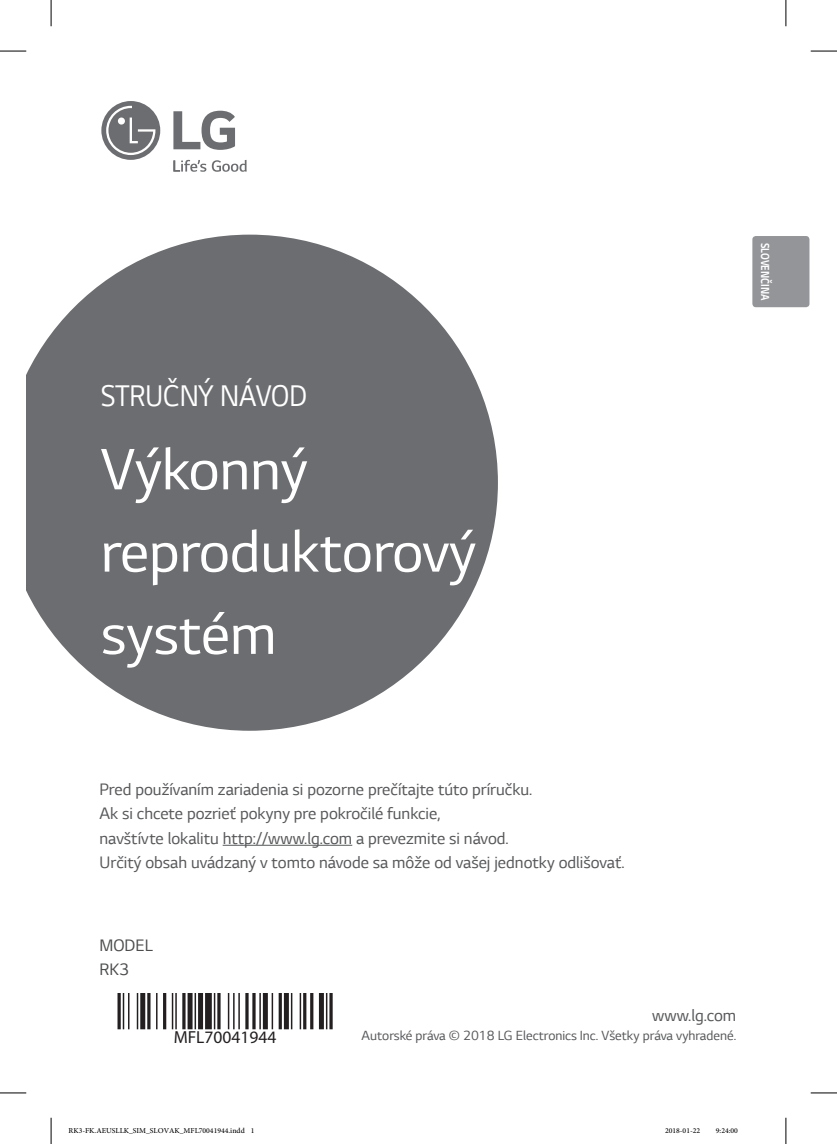
<style>
.page{position:relative;width:837px;height:1144px;background:#fff}
.page>*{position:absolute;margin:0;border:0;box-sizing:border-box;transform-origin:0 0}
.t1{font:61.25px/82.2px "LG Smart";color:#fff}
.t2{font:31.5px "LG Smart";color:#fff;scale:.9 1}
.t3{font:17.5px/24.5px "LG Smart";color:#57585a}
.t4{font:17.5px "Courier";color:#231f20}
.t5{font:17.5px "LG Smart";color:#4b4c4d}
.t6{font:14px "LG Smart";color:#57585a}
.t7{font:700 12.25px "LG Smart";color:#fff;scale:.8 1}
.t8{font:10.5px "Adobe Arabic";color:#000}
</style>
<div class="page">
<svg style="left:173px;top:160px;width:33px;height:12px"></svg>
<svg style="left:212px;top:160px;width:34px;height:12px"></svg>
<svg style="left:173px;top:111px;width:62px;height:39px"></svg>
<svg style="left:101px;top:101px;width:59px;height:59px"></svg>
<svg style="left:26px;top:235px;width:472px;height:496px;fill:#6c6d70"></svg>
<hr style="left:222px;top:845px;width:130px;height:1px;background:#57585a">
<div style="left:752px;top:236px;width:57px;height:71px;background:#939598;border-radius:3px"></div>
<svg style="left:117px;top:994px;width:4px;height:35px"></svg>
<hr style="left:123px;top:994px;width:1px;height:35px;background:#231f20">
<hr style="left:128px;top:994px;width:1px;height:35px;background:#231f20">
<hr style="left:137px;top:994px;width:1px;height:35px;background:#231f20">
<div style="left:140px;top:994px;width:5px;height:35px;background:#231f20"></div>
<hr style="left:147px;top:994px;width:3px;height:35px;background:#231f20">
<hr style="left:156px;top:994px;width:1px;height:35px;background:#231f20">
<hr style="left:163px;top:994px;width:3px;height:35px;background:#231f20">
<hr style="left:172px;top:994px;width:1px;height:35px;background:#231f20">
<hr style="left:175px;top:994px;width:2px;height:35px;background:#231f20">
<hr style="left:182px;top:994px;width:3px;height:35px;background:#231f20">
<div style="left:187px;top:994px;width:5px;height:35px;background:#231f20"></div>
<hr style="left:194px;top:994px;width:2px;height:35px;background:#231f20">
<div style="left:198px;top:994px;width:5px;height:35px;background:#231f20"></div>
<div style="left:205px;top:994px;width:7px;height:35px;background:#231f20"></div>
<hr style="left:214px;top:994px;width:1px;height:35px;background:#231f20">
<hr style="left:217px;top:994px;width:3px;height:35px;background:#231f20">
<hr style="left:228px;top:994px;width:1px;height:35px;background:#231f20">
<hr style="left:233px;top:994px;width:1px;height:35px;background:#231f20">
<hr style="left:238px;top:994px;width:2px;height:35px;background:#231f20">
<hr style="left:245px;top:994px;width:3px;height:35px;background:#231f20">
<hr style="left:252px;top:994px;width:3px;height:35px;background:#231f20">
<hr style="left:259px;top:994px;width:2px;height:35px;background:#231f20">
<div style="left:263px;top:994px;width:5px;height:35px;background:#231f20"></div>
<hr style="left:271px;top:994px;width:2px;height:35px;background:#231f20">
<svg style="left:278px;top:994px;width:4px;height:35px"></svg>
<div style="left:284px;top:994px;width:5px;height:35px;background:#231f20"></div>
<hr style="left:291px;top:994px;width:1px;height:35px;background:#231f20">
<hr style="left:299px;top:994px;width:2px;height:35px;background:#231f20">
<hr style="left:303px;top:994px;width:3px;height:35px;background:#231f20">
<hr style="left:310px;top:994px;width:3px;height:35px;background:#231f20">
<div style="left:319px;top:994px;width:5px;height:35px;background:#231f20"></div>
<hr style="left:326px;top:994px;width:1px;height:35px;background:#231f20">
<hr style="left:329px;top:994px;width:3px;height:35px;background:#231f20">
<svg style="left:0;top:51px;width:26px;height:1px"></svg>
<svg style="left:810px;top:51px;width:26px;height:1px"></svg>
<svg style="left:0;top:1092px;width:26px;height:1px"></svg>
<svg style="left:810px;top:1092px;width:26px;height:1px"></svg>
<svg style="left:51px;top:0;width:1px;height:26px"></svg>
<svg style="left:51px;top:1118px;width:1px;height:26px"></svg>
<svg style="left:785px;top:0;width:1px;height:26px"></svg>
<svg style="left:785px;top:1118px;width:1px;height:26px"></svg>
<h2 class="t2" style="left:101px;top:377px;width:230px">STRUČNÝ NÁVOD</h2>
<h1 class="t1" style="left:101px;top:429px;width:376px">Výkonný reproduktorový systém</h1>
<p class="t7" style="left:772px;top:243px;width:73px;rotate:90deg">SLOVENČINA</p>
<p class="t3" style="left:99px;top:777px;width:526px">Pred používaním zariadenia si pozorne prečítajte túto príručku.<br>Ak si chcete pozrieť pokyny pre pokročilé funkcie,<br>navštívte lokalitu http://www.lg.com a prevezmite si návod.<br>Určitý obsah uvádzaný v tomto návode sa môže od vašej jednotky odlišovať.</p>
<p class="t5" style="left:99px;top:935px;width:55px">MODEL</p>
<p class="t5" style="left:99px;top:959px;width:31px">RK3</p>
<p class="t4" style="left:174px;top:1026px;width:104px">MFL70041944</p>
<p class="t3" style="left:652px;top:1003px;width:85px">www.lg.com</p>
<p class="t6" style="left:361px;top:1027px;width:376px">Autorské práva © 2018 LG Electronics Inc. Všetky práva vyhradené.</p>
<p class="t8" style="left:69px;top:1124px;width:187px">RK3-FK.AEUSLLK_SIM_SLOVAK_MFL70041944.indd 1</p>
<p class="t8" style="left:664px;top:1124px;width:37px">2018-01-22</p>
<p class="t8" style="left:715px;top:1124px;width:24px">9:24:00</p>
</div>
